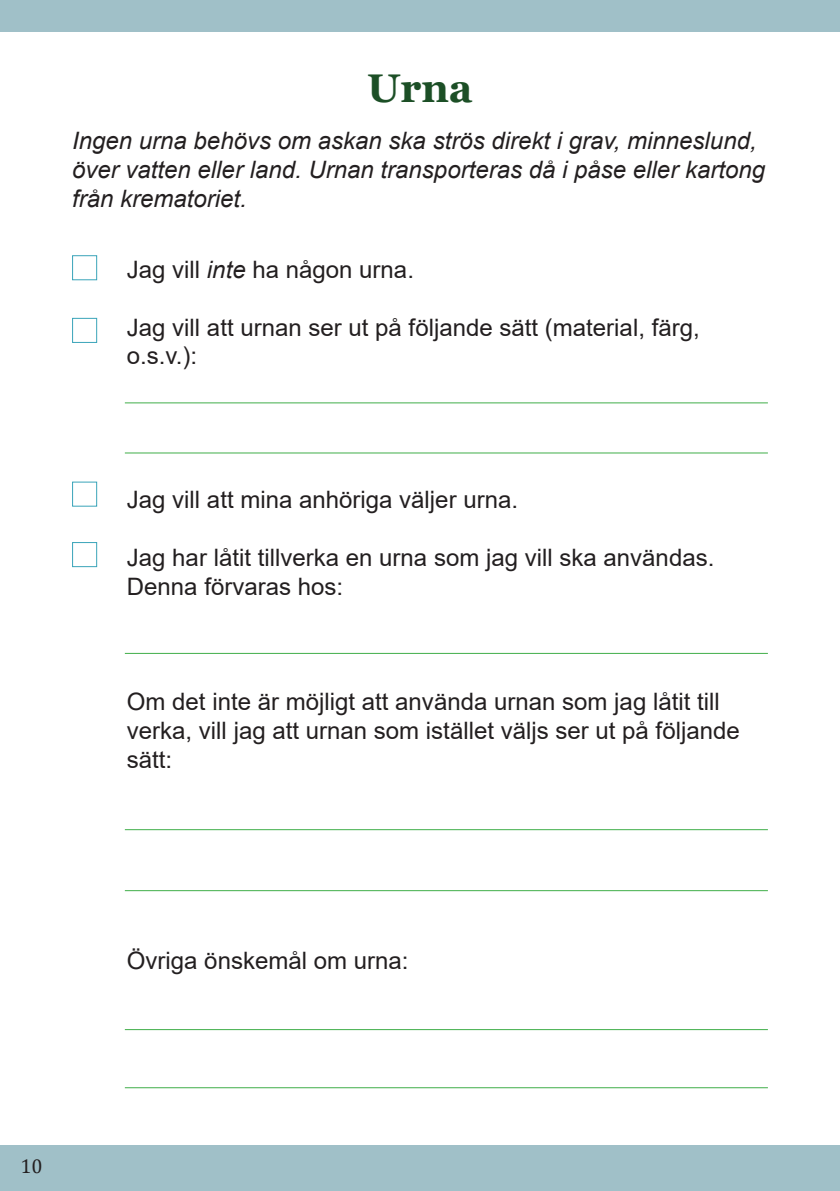
<style>
.page{position:relative;width:840px;height:1191px;background:#fff}
.page>*{position:absolute;margin:0;border:0;box-sizing:border-box;transform-origin:0 0}
.t1{font:700 40px "Georgia";color:#1c4f26}
.t2{font:24px/28.8px "Arial";color:#231f20}
.t3{font:italic 24px/28.8px "Arial";color:#231f20}
.t4{font:20px "Cambria";color:#231f20}
.s1{font-style:italic}
</style>
<div class="page">
<div style="left:0;top:0;width:839px;height:31px;background:#a0c0c8"></div>
<div style="left:0;top:1145px;width:839px;height:46px;background:#a0c0c8"></div>
<div style="left:72px;top:255px;width:25px;height:25px;border:1px solid #3aa4b9"></div>
<div style="left:72px;top:318px;width:25px;height:25px;border:1px solid #3aa4b9"></div>
<div style="left:72px;top:481px;width:25px;height:25px;border:1px solid #3aa4b9"></div>
<div style="left:72px;top:542px;width:25px;height:25px;border:1px solid #3aa4b9"></div>
<hr style="left:125px;top:402px;width:642px;height:1px;background:#40ae49">
<hr style="left:125px;top:452px;width:642px;height:1px;background:#40ae49">
<hr style="left:125px;top:829px;width:642px;height:1px;background:#40ae49">
<hr style="left:125px;top:1087px;width:642px;height:1px;background:#40ae49">
<hr style="left:125px;top:653px;width:642px;height:1px;background:#40ae49">
<hr style="left:125px;top:1029px;width:642px;height:1px;background:#40ae49">
<hr style="left:125px;top:890px;width:642px;height:1px;background:#40ae49">
<h1 class="t1" style="left:367px;top:63px;width:107px">Urna</h1>
<p class="t3" style="left:72px;top:127px;width:694px">Ingen urna behövs om askan ska strös direkt i grav, minneslund, över vatten eller land. Urnan transporteras då i påse eller kartong från krematoriet.</p>
<p class="t2" style="left:127px;top:255px;width:288px">Jag vill <span class="s1">inte</span> ha någon urna.</p>
<p class="t2" style="left:127px;top:312px;width:574px">Jag vill att urnan ser ut på följande sätt (material, färg, o.s.v.):</p>
<p class="t2" style="left:127px;top:485px;width:392px">Jag vill att mina anhöriga väljer urna.</p>
<p class="t2" style="left:127px;top:543px;width:588px">Jag har låtit tillverka en urna som jag vill ska användas.<br>Denna förvaras hos:</p>
<p class="t2" style="left:127px;top:687px;width:614px">Om det inte är möjligt att använda urnan som jag låtit till verka, vill jag att urnan som istället väljs ser ut på följande sätt:</p>
<p class="t2" style="left:127px;top:946px;width:283px">Övriga önskemål om urna:</p>
<p class="t4" style="left:20px;top:1154px;width:24px">10</p>
</div>
